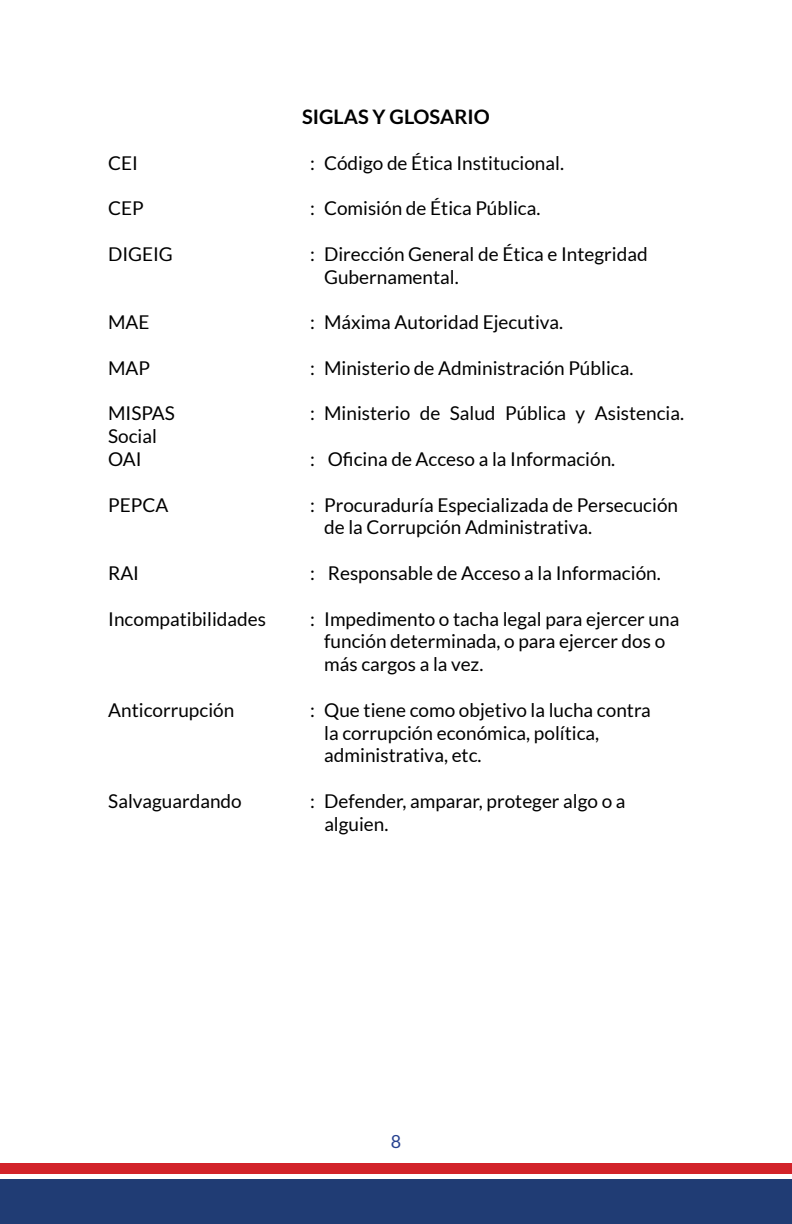
<style>
.page{position:relative;width:792px;height:1224px;background:#fff}
.page>*{position:absolute;margin:0;border:0;box-sizing:border-box;transform-origin:0 0}
.t1{font:700 20px "Lato";color:#000}
.t2{font:19px/22.8px "Lato";color:#000}
.t3{font:18px "Lato";color:#25408f}
</style>
<div class="page">
<div style="left:0;top:1180px;width:792px;height:44px;background:#203c74"></div>
<div style="left:0;top:1164px;width:792px;height:10px;background:#d2232a"></div>
<p class="t1" style="left:302px;top:105px;width:189px">SIGLAS Y GLOSARIO</p>
<p class="t2" style="left:108px;top:151px;width:31px">CEI</p>
<p class="t2" style="left:310px;top:151px;width:256px">: Código de Ética Institucional.</p>
<p class="t2" style="left:108px;top:197px;width:37px">CEP</p>
<p class="t2" style="left:310px;top:197px;width:232px">: Comisión de Ética Pública.</p>
<p class="t2" style="left:108px;top:242px;width:66px">DIGEIG</p>
<p class="t2" style="left:324px;top:242px;width:325px;text-indent:-14px">: Dirección General de Ética e Integridad<br>Gubernamental.</p>
<p class="t2" style="left:108px;top:311px;width:43px">MAE</p>
<p class="t2" style="left:310px;top:311px;width:255px">: Máxima Autoridad Ejecutiva.</p>
<p class="t2" style="left:108px;top:356px;width:44px">MAP</p>
<p class="t2" style="left:310px;top:356px;width:325px">: Ministerio de Administración Pública.</p>
<p class="t2" style="left:108px;top:402px;width:68px">MISPAS</p>
<p class="t2" style="left:310px;top:402px;width:376px">: Ministerio de Salud Pública y Asistencia.</p>
<p class="t2" style="left:108px;top:425px;width:50px">Social<br>OAI</p>
<p class="t2" style="left:310px;top:448px;width:307px">: Oficina de Acceso a la Información.</p>
<p class="t2" style="left:108px;top:493px;width:62px">PEPCA</p>
<p class="t2" style="left:324px;top:493px;width:356px;text-indent:-14px">: Procuraduría Especializada de Persecución de la Corrupción Administrativa.</p>
<p class="t2" style="left:108px;top:562px;width:32px">RAI</p>
<p class="t2" style="left:310px;top:562px;width:352px">: Responsable de Acceso a la Información.</p>
<p class="t2" style="left:108px;top:607px;width:159px">Incompatibilidades</p>
<p class="t2" style="left:324px;top:607px;width:357px;text-indent:-14px">: Impedimento o tacha legal para ejercer una función determinada, o para ejercer dos o más cargos a la vez.</p>
<p class="t2" style="left:108px;top:698px;width:128px">Anticorrupción</p>
<p class="t2" style="left:324px;top:698px;width:328px;text-indent:-14px">: Que tiene como objetivo la lucha contra la corrupción económica, política, administrativa, etc.</p>
<p class="t2" style="left:108px;top:790px;width:135px">Salvaguardando</p>
<p class="t2" style="left:324px;top:790px;width:303px;text-indent:-14px">: Defender, amparar, proteger algo o a alguien.</p>
<p class="t3" style="left:391px;top:1131px;width:12px">8</p>
</div>
